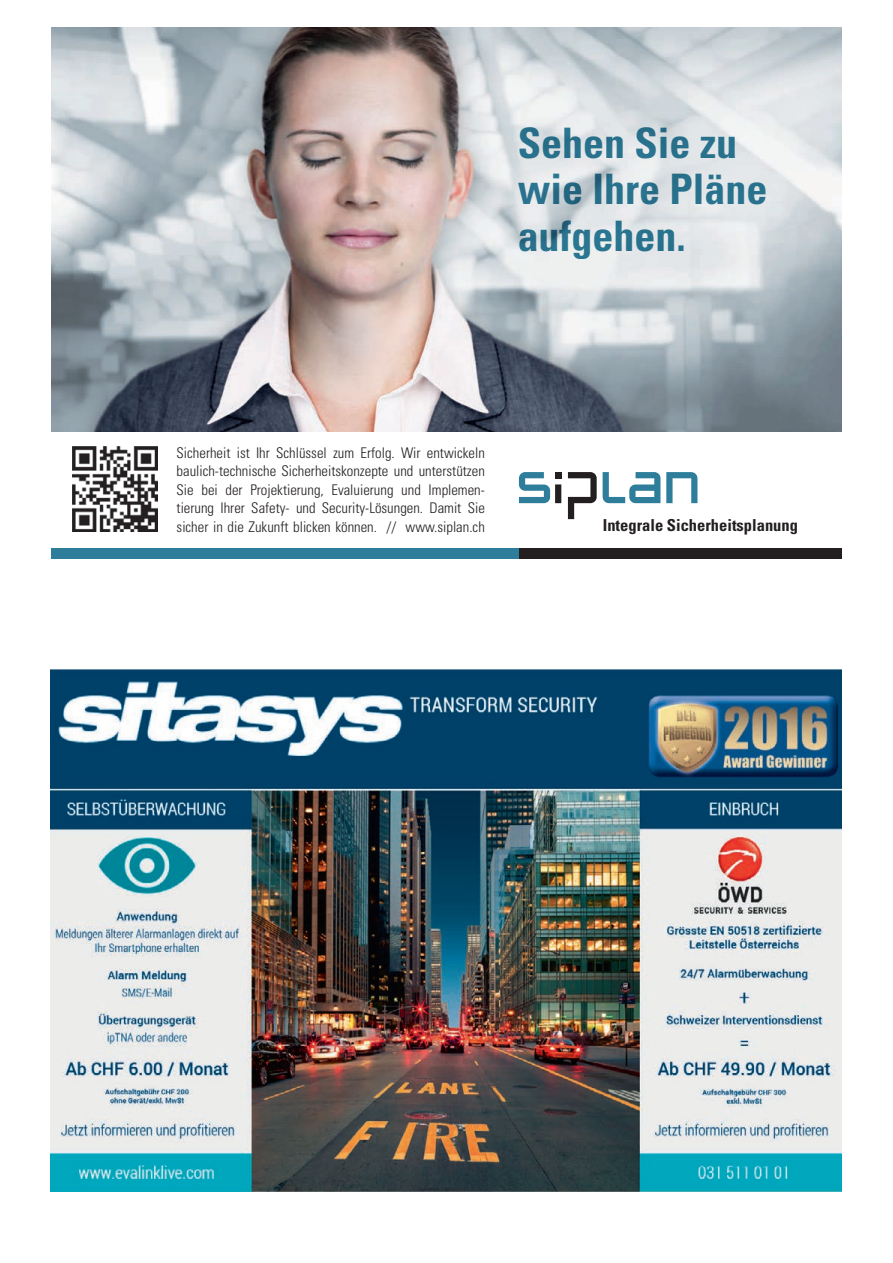
<style>
.page{position:relative;width:893px;height:1263px;background:#fff}
.page>*{position:absolute;margin:0;border:0;box-sizing:border-box;transform-origin:0 0}
.t1{font:700 condensed 42px/46.5px "Univers";color:#2e7e9b}
.t2{font:700 condensed 16.5px "Univers";color:#231f20}
.t3{font:300 condensed 14.7px/18.5px "Univers";color:#231f20;text-align:justify}
</style>
<div class="page">
<img style="left:51px;top:27px;width:791px;height:404px">
<svg style="left:568px;top:472px;width:29px;height:47px"></svg>
<svg style="left:519px;top:472px;width:42px;height:31px"></svg>
<svg style="left:603px;top:472px;width:57px;height:31px"></svg>
<svg style="left:666px;top:472px;width:31px;height:31px"></svg>
<div style="left:51px;top:548px;width:468px;height:11px;background:#2e7e9b"></div>
<div style="left:519px;top:548px;width:323px;height:11px;background:#231f20"></div>
<img style="left:72px;top:446px;width:86px;height:86px">
<img style="left:51px;top:670px;width:791px;height:521px">
<h1 class="t1" style="left:518px;top:119px;width:251px">Sehen Sie zu wie Ihre Pläne aufgehen.</h1>
<p class="t3" style="left:177px;top:443px;width:310px">Sicherheit ist Ihr Schlüssel zum Erfolg. Wir entwickeln baulich-technische Sicherheitskonzepte und unterstützen Sie bei der Projektierung, Evaluierung und Implemen&shy;tierung Ihrer Safety- und Security-Lösungen. Damit Sie sicher in die Zukunft blicken können. // www.siplan.ch</p>
<p class="t2" style="left:603px;top:515px;width:197px">Integrale Sicherheitsplanung</p>
</div>
